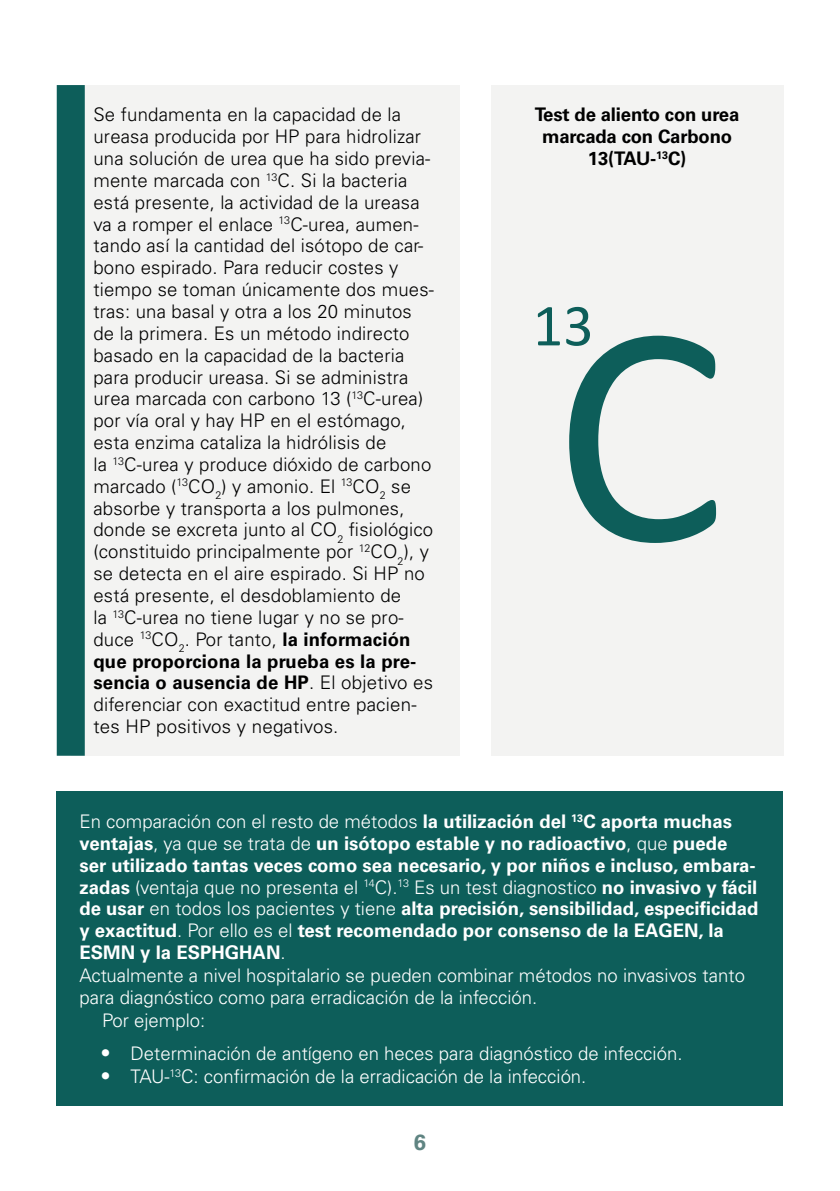
<style>
.page{position:relative;width:840px;height:1191px;background:#fff}
.page>*{position:absolute;margin:0;border:0;box-sizing:border-box;transform-origin:0 0}
.t1{font:320px "Calibri";color:#0d5e5a}
.t2{font:60px "Calibri";color:#0d5e5a}
.t3{font:700 22px "Univers LT Std";color:#5f8482}
.t4{font:300 18.8px/21.8px "Univers LT Std";letter-spacing:.01em;color:#000}
.t5{font:300 18.8px "Univers LT Std";color:#fff}
.t6{font:700 18.8px "Univers LT Std";color:#fff}
.t7{font:700 18.8px/21.8px "Univers LT Std";letter-spacing:-.01em;color:#000;text-align:center}
.s1{font-weight:700}
.s2{font-weight:300}
.s3{font-weight:700;font-size:20px}
</style>
<div class="page">
<div style="left:71px;top:85px;width:388px;height:670px;background:#f3f3f2"></div>
<div style="left:57px;top:85px;width:28px;height:670px;background:#0d5e5a"></div>
<div style="left:57px;top:791px;width:725px;height:314px;background:#0d5e5a"></div>
<div style="left:491px;top:85px;width:291px;height:670px;background:#f3f3f2"></div>
<p class="t4" style="left:93px;top:104px;width:342px">Se fundamenta en la capacidad de la ureasa producida por HP para hidrolizar una solución de urea que ha sido previa&shy;mente marcada con <sup>13</sup>C. Si la bacteria está presente, la actividad de la ureasa va a romper el enlace <sup>13</sup>C-urea, aumen&shy;tando así la cantidad del isótopo de car&shy;bono espirado. Para reducir costes y tiempo se toman únicamente dos mues&shy;tras: una basal y otra a los 20 minutos de la primera. Es un método indirecto basado en la capacidad de la bacteria para producir ureasa. Si se administra urea marcada con carbono 13 (<sup>13</sup>C-urea) por vía oral y hay HP en el estómago, esta enzima cataliza la hidrólisis de<br>la <sup>13</sup>C-urea y produce dióxido de carbono marcado (<sup>13</sup>CO<sub>2</sub>) y amonio. El <sup>13</sup>CO<sub>2</sub> se absorbe y transporta a los pulmones, donde se excreta junto al CO<sub>2</sub> fisiológico (constituido principalmente por <sup>12</sup>CO<sub>2</sub>), y se detecta en el aire espirado. Si HP no está presente, el desdoblamiento de<br>la <sup>13</sup>C-urea no tiene lugar y no se pro&shy;duce <sup>13</sup>CO<sub>2</sub>. Por tanto, <span class="s1">la información que proporciona la prueba es la pre&shy;sencia o ausencia de HP</span>. El objetivo es diferenciar con exactitud entre pacien&shy;tes HP positivos y negativos.</p>
<p class="t7" style="left:534px;top:104px;width:206px">Test de aliento con urea marcada con Carbono<br>13(TAU-<sup>13</sup>C)</p>
<h2 class="t2" style="left:532px;top:284px;width:62px">13</h2>
<h1 class="t1" style="left:553px;top:212px;width:172px">C</h1>
<p class="t5" style="left:79px;top:810px;width:653px">En comparación con el resto de métodos <span class="s1">la utilización del</span> <sup>13</sup><span class="s1">C aporta muchas</span></p>
<p class="t6" style="left:79px;top:832px;width:649px">ventajas<span class="s2">, ya que se trata de</span> un isótopo estable y no radioactivo<span class="s2">, que</span> puede</p>
<p class="t6" style="left:79px;top:854px;width:677px">ser utilizado tantas veces como sea necesario, y por niños e incluso, embara-</p>
<p class="t5" style="left:79px;top:875px;width:679px"><span class="s1">zadas</span> (ventaja que no presenta el <sup>14</sup>C).<sup>13</sup> Es un test diagnostico <span class="s1">no invasivo y fácil</span></p>
<p class="t6" style="left:79px;top:897px;width:680px">de usar <span class="s2">en todos los pacientes y tiene</span> alta precisión, sensibilidad, especificidad</p>
<p class="t6" style="left:79px;top:919px;width:645px">y exactitud<span class="s2">. Por ello es el</span> test recomendado por consenso de la EAGEN, la</p>
<p class="t6" style="left:79px;top:941px;width:207px">ESMN y la ESPHGHAN<span class="s2">.</span></p>
<p class="t5" style="left:79px;top:964px;width:666px">Actualmente a nivel hospitalario se pueden combinar métodos no invasivos tanto</p>
<p class="t5" style="left:79px;top:986px;width:459px">para diagnóstico como para erradicación de la infección.</p>
<p class="t5" style="left:102px;top:1009px;width:105px">Por ejemplo:</p>
<p class="t5" style="left:102px;top:1042px;width:581px"><span class="s3">•</span> Determinación de antígeno en heces para diagnóstico de infección.</p>
<p class="t5" style="left:102px;top:1065px;width:485px"><span class="s3">•</span> TAU-<sup>13</sup>C: confirmación de la erradicación de la infección.</p>
<p class="t3" style="left:413px;top:1129px;width:14px">6</p>
</div>
